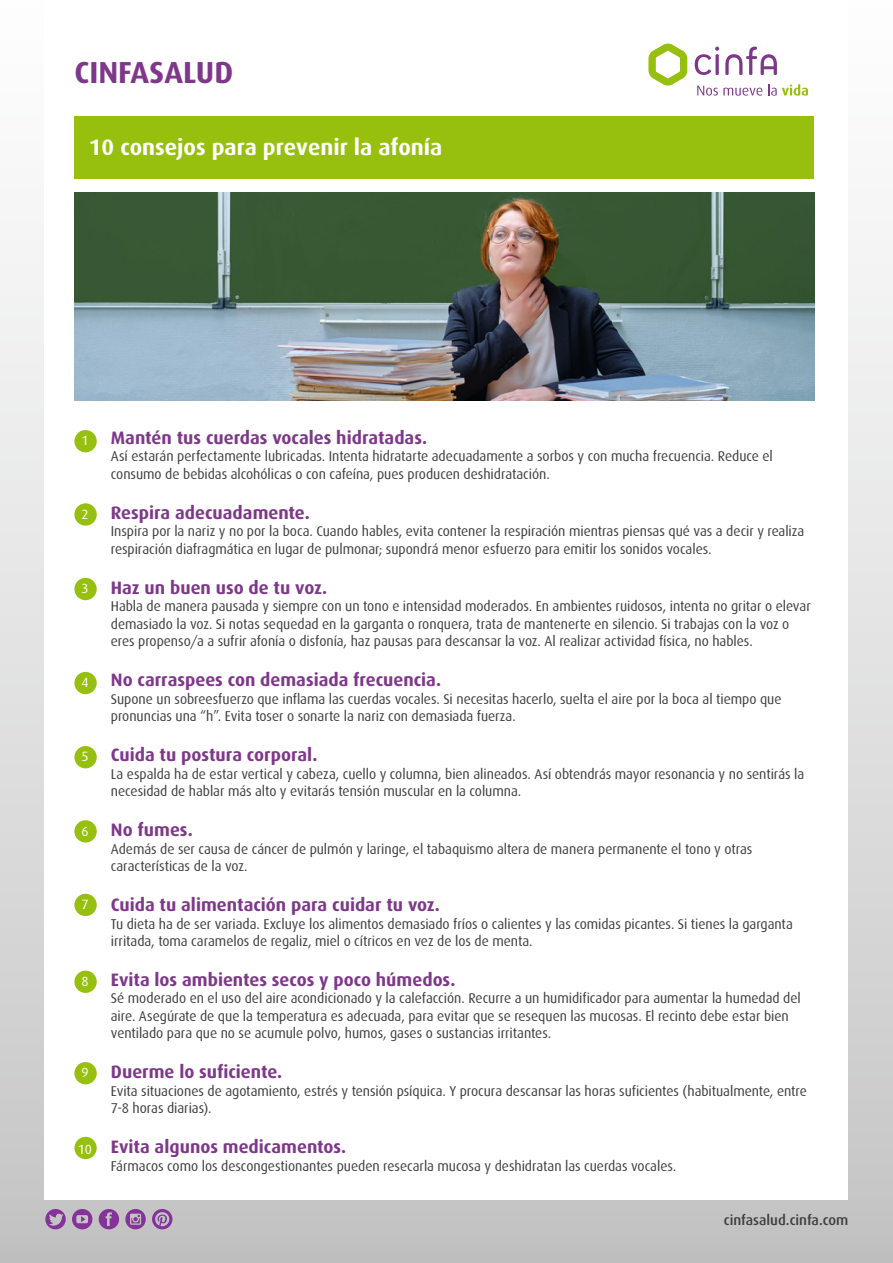
<style>
.page{position:relative;width:893px;height:1263px;background:#fff}
.page>*{position:absolute;margin:0;border:0;box-sizing:border-box;transform-origin:0 0}
.t1{font:700 30.45px "Dax";color:#7e388a}
.t2{font:700 22.5px "Dax";color:#fff}
.t3{font:700 18px "Dax";color:#7e388a}
.t4{font:14.25px/17.2px "Dax";letter-spacing:-.005em;color:#3e3d40;scale:.96 1}
.t5{font:500 14.25px "Dax";color:#3e3d40}
.t6{font:13.5px "Dax";color:#fff}
</style>
<div class="page">
<div style="left:0;top:0;width:893px;height:1263px;background:linear-gradient(to bottom,#fff,#c6c6c7)"></div>
<div style="left:45px;top:0;width:803px;height:1199px;background:#fff"></div>
<svg style="left:725px;top:47px;width:52px;height:28px"></svg>
<svg style="left:695px;top:47px;width:24px;height:28px"></svg>
<svg style="left:648px;top:44px;width:39px;height:42px"></svg>
<svg style="left:697px;top:86px;width:65px;height:10px"></svg>
<svg style="left:768px;top:84px;width:40px;height:12px"></svg>
<svg style="left:99px;top:1209px;width:20px;height:20px"></svg>
<svg style="left:45px;top:1209px;width:21px;height:20px"></svg>
<svg style="left:72px;top:1209px;width:20px;height:20px"></svg>
<svg style="left:125px;top:1209px;width:21px;height:20px"></svg>
<svg style="left:152px;top:1209px;width:20px;height:20px"></svg>
<div style="left:74px;top:117px;width:740px;height:62px;background:#97bf0d"></div>
<div style="left:74px;top:430px;width:23px;height:22px;background:#97bf0d;border-radius:50%"></div>
<div style="left:74px;top:503px;width:23px;height:23px;background:#97bf0d;border-radius:50%"></div>
<div style="left:74px;top:578px;width:23px;height:22px;background:#97bf0d;border-radius:50%"></div>
<div style="left:74px;top:672px;width:23px;height:22px;background:#97bf0d;border-radius:50%"></div>
<div style="left:74px;top:746px;width:23px;height:22px;background:#97bf0d;border-radius:50%"></div>
<div style="left:74px;top:820px;width:23px;height:22px;background:#97bf0d;border-radius:50%"></div>
<div style="left:74px;top:894px;width:23px;height:22px;background:#97bf0d;border-radius:50%"></div>
<div style="left:74px;top:970px;width:23px;height:23px;background:#97bf0d;border-radius:50%"></div>
<div style="left:74px;top:1062px;width:23px;height:22px;background:#97bf0d;border-radius:50%"></div>
<div style="left:74px;top:1137px;width:23px;height:22px;background:#97bf0d;border-radius:50%"></div>
<img style="left:74px;top:192px;width:740px;height:209px">
<h1 class="t1" style="left:74px;top:55px;width:160px">CINFASALUD</h1>
<h2 class="t2" style="left:89px;top:135px;width:355px">10 consejos para prevenir la afonía</h2>
<p class="t6" style="left:81px;top:433px;width:9px">1</p>
<p class="t6" style="left:81px;top:507px;width:9px">2</p>
<p class="t6" style="left:81px;top:581px;width:9px">3</p>
<p class="t6" style="left:81px;top:675px;width:9px">4</p>
<p class="t6" style="left:81px;top:749px;width:9px">5</p>
<p class="t6" style="left:81px;top:823px;width:9px">6</p>
<p class="t6" style="left:81px;top:897px;width:9px">7</p>
<p class="t6" style="left:81px;top:974px;width:9px">8</p>
<p class="t6" style="left:81px;top:1065px;width:9px">9</p>
<p class="t6" style="left:78px;top:1141px;width:16px">10</p>
<p class="t3" style="left:111px;top:428px;width:318px">Mantén tus cuerdas vocales hidratadas.</p>
<p class="t4" style="left:111px;top:448px;width:691px">Así estarán perfectamente lubricadas. Intenta hidratarte adecuadamente a sorbos y con mucha frecuencia. Reduce el consumo de bebidas alcohólicas o con cafeína, pues producen deshidratación.</p>
<p class="t3" style="left:111px;top:503px;width:200px">Respira adecuadamente.</p>
<p class="t4" style="left:111px;top:523px;width:724px">Inspira por la nariz y no por la boca. Cuando hables, evita contener la respiración mientras piensas qué vas a decir y realiza respiración diafragmática en lugar de pulmonar; supondrá menor esfuerzo para emitir los sonidos vocales.</p>
<p class="t3" style="left:111px;top:578px;width:218px">Haz un buen uso de tu voz.</p>
<p class="t4" style="left:111px;top:598px;width:731px">Habla de manera pausada y siempre con un tono e intensidad moderados. En ambientes ruidosos, intenta no gritar o elevar demasiado la voz. Si notas sequedad en la garganta o ronquera, trata de mantenerte en silencio. Si trabajas con la voz o eres propenso/a a sufrir afonía o disfonía, haz pausas para descansar la voz. Al realizar actividad física, no hables.</p>
<p class="t3" style="left:111px;top:670px;width:332px">No carraspees con demasiada frecuencia.</p>
<p class="t4" style="left:111px;top:690px;width:700px">Supone un sobreesfuerzo que inflama las cuerdas vocales. Si necesitas hacerlo, suelta el aire por la boca al tiempo que pronuncias una “h”. Evita toser o sonarte la nariz con demasiada fuerza.</p>
<p class="t3" style="left:111px;top:745px;width:208px">Cuida tu postura corporal.</p>
<p class="t4" style="left:111px;top:765px;width:724px">La espalda ha de estar vertical y cabeza, cuello y columna, bien alineados. Así obtendrás mayor resonancia y no sentirás la necesidad de hablar más alto y evitarás tensión muscular en la columna.</p>
<p class="t3" style="left:111px;top:820px;width:83px">No fumes.</p>
<p class="t4" style="left:111px;top:840px;width:670px">Además de ser causa de cáncer de pulmón y laringe, el tabaquismo altera de manera permanente el tono y otras características de la voz.</p>
<p class="t3" style="left:111px;top:895px;width:331px">Cuida tu alimentación para cuidar tu voz.</p>
<p class="t4" style="left:111px;top:915px;width:712px">Tu dieta ha de ser variada. Excluye los alimentos demasiado fríos o calientes y las comidas picantes. Si tienes la garganta irritada, toma caramelos de regaliz, miel o cítricos en vez de los de menta.</p>
<p class="t3" style="left:111px;top:970px;width:346px">Evita los ambientes secos y poco húmedos.</p>
<p class="t4" style="left:111px;top:990px;width:720px">Sé moderado en el uso del aire acondicionado y la calefacción. Recurre a un humidificador para aumentar la humedad del aire. Asegúrate de que la temperatura es adecuada, para evitar que se resequen las mucosas. El recinto debe estar bien ventilado para que no se acumule polvo, humos, gases o sustancias irritantes.</p>
<p class="t3" style="left:111px;top:1062px;width:173px">Duerme lo suficiente.</p>
<p class="t4" style="left:111px;top:1082px;width:726px">Evita situaciones de agotamiento, estrés y tensión psíquica. Y procura descansar las horas suficientes (habitualmente, entre<br>7-8 horas diarias).</p>
<p class="t3" style="left:111px;top:1137px;width:237px">Evita algunos medicamentos.</p>
<p class="t4" style="left:111px;top:1157px;width:590px">Fármacos como los descongestionantes pueden resecarla mucosa y deshidratan las cuerdas vocales.</p>
<p class="t5" style="left:724px;top:1212px;width:126px">cinfasalud.cinfa.com</p>
</div>
